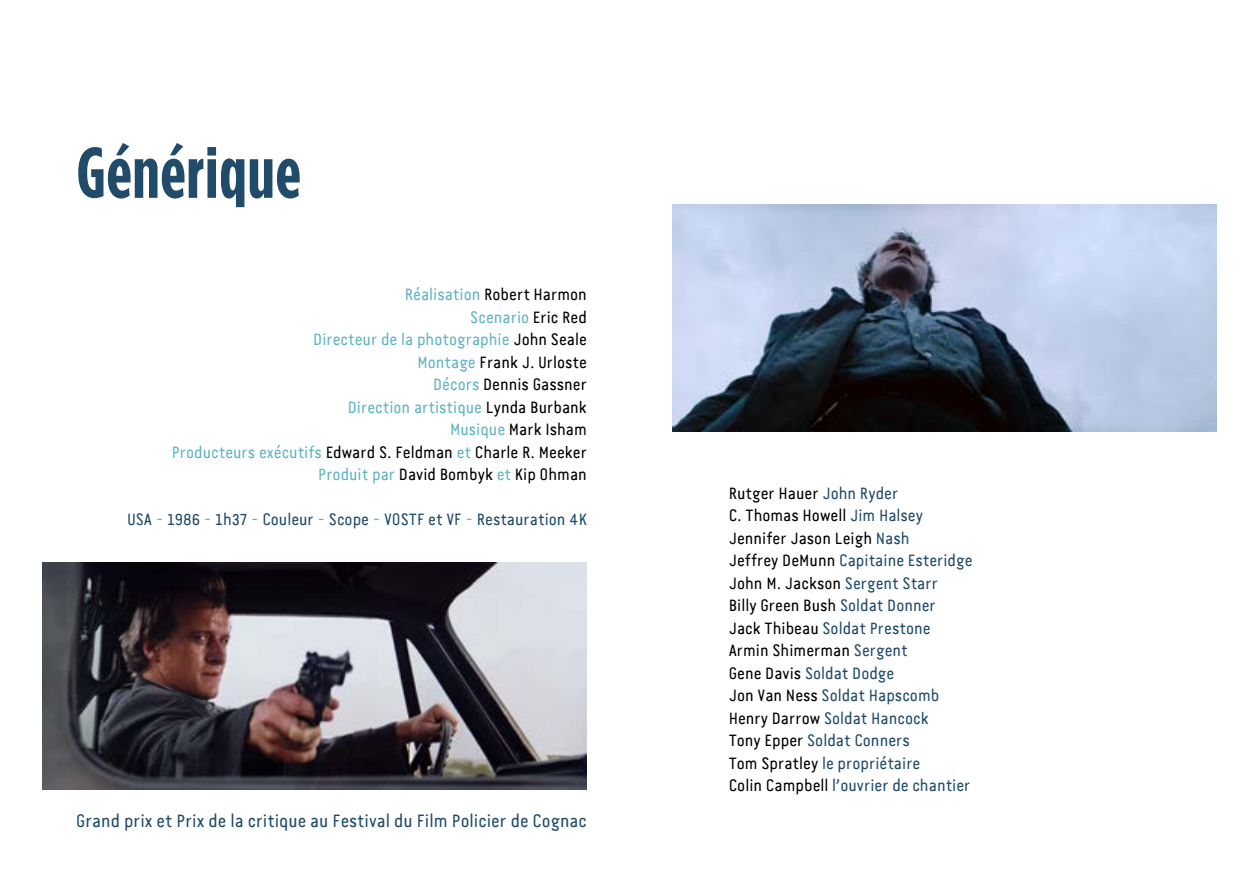
<style>
.page{position:relative;width:1259px;height:893px;background:#fff}
.page>*{position:absolute;margin:0;border:0;box-sizing:border-box;transform-origin:0 0}
.t1{font:700 72px "Gotham Condensed";letter-spacing:.01em;color:#204b69}
.t2{font:18px "Van Condensed LF";color:#204b69}
.t3{font:16.5px/22.5px "Van Condensed LF";color:#000;text-align:right}
.t4{font:16.5px "Van Condensed LF";color:#204b69}
.s1{color:#62b4c2}
.s2{color:#204b69}
</style>
<div class="page">
<img style="left:672px;top:204px;width:544px;height:228px">
<img style="left:43px;top:563px;width:544px;height:227px">
<h1 class="t1" style="left:77px;top:132px;width:226px">Générique</h1>
<p class="t3" style="left:172px;top:283px;width:417px"><span class="s1">Réalisation</span> Robert Harmon<br><span class="s1">Scenario</span> Eric Red<br><span class="s1">Directeur de la photographie</span> John Seale<br><span class="s1">Montage</span> Frank J. Urloste<br><span class="s1">Décors</span> Dennis Gassner<br><span class="s1">Direction artistique</span> Lynda Burbank<br><span class="s1">Musique</span> Mark Isham<br><span class="s1">Producteurs exécutifs</span> Edward S. Feldman <span class="s1">et</span> Charle R. Meeker<br><span class="s1">Produit par</span> David Bombyk <span class="s1">et</span> Kip Ohman</p>
<p class="t4" style="left:127px;top:509px;width:461px">USA <span class="s1">–</span> 1986 <span class="s1">–</span> 1h37 <span class="s1">–</span> Couleur <span class="s1">–</span> Scope <span class="s1">–</span> VOSTF et VF <span class="s1">–</span> Restauration 4K</p>
<p class="t2" style="left:76px;top:809px;width:512px">Grand prix et Prix de la critique au Festival du Film Policier de Cognac</p>
<p class="t3" style="left:728px;top:482px;width:245px;text-align:left">Rutger Hauer <span class="s2">John Ryder<br></span>C. Thomas Howell <span class="s2">Jim Halsey<br></span>Jennifer Jason Leigh <span class="s2">Nash<br></span>Jeffrey DeMunn <span class="s2">Capitaine Esteridge<br></span>John M. Jackson <span class="s2">Sergent Starr<br></span>Billy Green Bush <span class="s2">Soldat Donner<br></span>Jack Thibeau <span class="s2">Soldat Prestone<br></span>Armin Shimerman <span class="s2">Sergent<br></span>Gene Davis <span class="s2">Soldat Dodge<br></span>Jon Van Ness <span class="s2">Soldat Hapscomb<br></span>Henry Darrow <span class="s2">Soldat Hancock<br></span>Tony Epper <span class="s2">Soldat Conners<br></span>Tom Spratley <span class="s2">le propriétaire<br></span>Colin Campbell <span class="s2">l’ouvrier de chantier</span></p>
</div>
